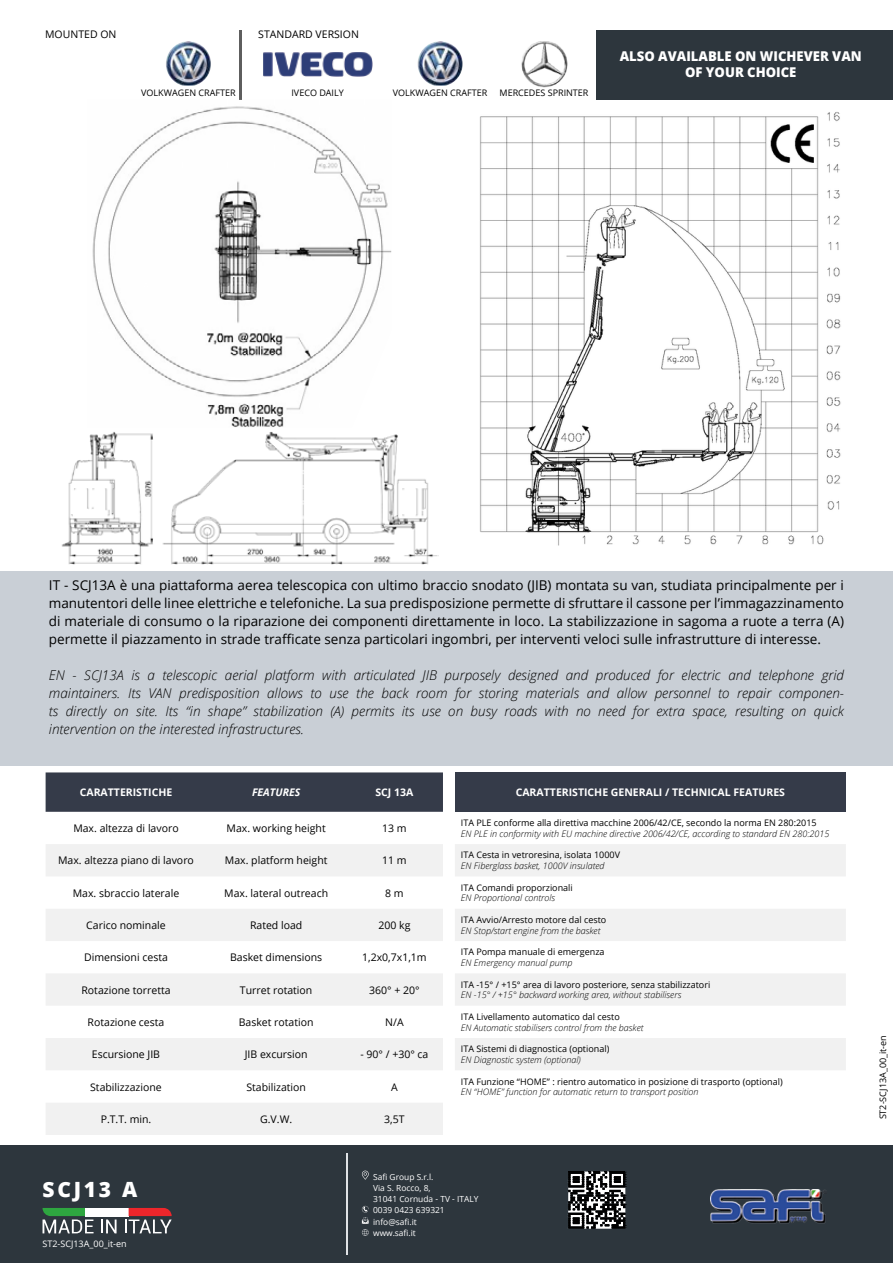
<style>
.page{position:relative;width:893px;height:1263px;background:#fff}
.page>*{position:absolute;margin:0;border:0;box-sizing:border-box;transform-origin:0 0}
.t1{font:800 21px "Open Sans";letter-spacing:.13em;color:#fff}
.t2{font:13.5px/18px "Open Sans";color:#000;text-align:justify}
.t3{font:italic 300 13.5px/18px "Open Sans";color:#000;text-align:justify}
.t4{font:800 13.5px/16.2px "Open Sans";color:#fff;text-align:center}
.t5{font:10.5px "Open Sans";color:#000}
.t6{font:700 10.5px "Open Sans";color:#fff}
.t7{font:italic 700 10.5px "Open Sans";color:#fff}
.t8{font:9px "Open Sans";color:#000}
.t9{font:italic 300 9px "Open Sans";color:#000}
.t10{font:9px "Open Sans";color:#fff}
.t11{font:8.4px/11.2px "Open Sans";color:#fff}
</style>
<div class="page">
<div style="left:596px;top:30px;width:297px;height:69px;background:#2d363d"></div>
<div style="left:46px;top:772px;width:397px;height:40px;background:#353b49"></div>
<svg style="left:46px;top:844px;width:397px;height:291px;fill:#f1f1f1"></svg>
<div style="left:455px;top:772px;width:391px;height:40px;background:#353b49"></div>
<svg style="left:455px;top:844px;width:391px;height:226px;fill:#f1f1f1"></svg>
<div style="left:0;top:571px;width:893px;height:194px;background:#c9cfd6"></div>
<div style="left:0;top:1145px;width:893px;height:118px;background:#2d363d"></div>
<hr style="left:347px;top:1153px;width:1px;height:101px;background:#e0e3e6">
<svg style="left:362px;top:1206px;width:7px;height:30px"></svg>
<svg style="left:362px;top:1170px;width:7px;height:9px"></svg>
<svg style="left:568px;top:1171px;width:57px;height:58px;background:#636464"></svg>
<svg style="left:101px;top:1219px;width:16px;height:14px"></svg>
<svg style="left:43px;top:1208px;width:51px;height:25px"></svg>
<div style="left:86px;top:1208px;width:43px;height:8px;background:#fff"></div>
<svg style="left:125px;top:1208px;width:47px;height:25px"></svg>
<hr style="left:239px;top:30px;width:2px;height:69px;background:#5e5e5e">
<img style="left:263px;top:53px;width:110px;height:24px">
<img style="left:417px;top:41px;width:46px;height:45px">
<img style="left:521px;top:41px;width:47px;height:47px">
<img style="left:710px;top:1189px;width:116px;height:35px">
<img style="left:480px;top:112px;width:361px;height:434px">
<img style="left:92px;top:106px;width:299px;height:321px">
<img style="left:61px;top:431px;width:378px;height:134px">
<img style="left:166px;top:41px;width:45px;height:45px">
<p class="t5" style="left:45px;top:27px;width:73px">MOUNTED ON</p>
<p class="t5" style="left:258px;top:27px;width:102px">STANDARD VERSION</p>
<p class="t8" style="left:141px;top:87px;width:96px">VOLKWAGEN CRAFTER</p>
<p class="t8" style="left:291px;top:87px;width:54px">IVECO DAILY</p>
<p class="t8" style="left:393px;top:87px;width:96px">VOLKWAGEN CRAFTER</p>
<p class="t8" style="left:499px;top:87px;width:90px">MERCEDES SPRINTER</p>
<h2 class="t4" style="left:620px;top:47px;width:244px">ALSO AVAILABLE ON WICHEVER VAN<br>OF YOUR CHOICE</h2>
<p class="t2" style="left:49px;top:575px;width:797px">IT - SCJ13A è una piattaforma aerea telescopica con ultimo braccio snodato (JIB) montata su van, studiata principalmente per i manutentori delle linee elettriche e telefoniche. La sua predisposizione permette di sfruttare il cassone per l’immagazzinamento di materiale di consumo o la riparazione dei componenti direttamente in loco. La stabilizzazione in sagoma a ruote a terra (A) permette il piazzamento in strade trafficate senza particolari ingombri, per interventi veloci sulle infrastrutture di interesse.</p>
<p class="t3" style="left:49px;top:665px;width:797px">EN - SCJ13A is a telescopic aerial platform with articulated JIB purposely designed and produced for electric and telephone grid maintainers. Its VAN predisposition allows to use the back room for storing materials and allow personnel to repair componen&shy;ts directly on site. Its “in shape” stabilization (A) permits its use on busy roads with no need for extra space, resulting on quick intervention on the interested infrastructures.</p>
<p class="t6" style="left:80px;top:785px;width:94px">CARATTERISTICHE</p>
<p class="t7" style="left:252px;top:785px;width:50px">FEATURES</p>
<p class="t6" style="left:375px;top:785px;width:39px">SCJ 13A</p>
<p class="t5" style="left:73px;top:821px;width:107px">Max. altezza di lavoro</p>
<p class="t5" style="left:227px;top:821px;width:101px">Max. working height</p>
<p class="t5" style="left:382px;top:821px;width:26px">13 m</p>
<p class="t5" style="left:58px;top:853px;width:137px">Max. altezza piano di lavoro</p>
<p class="t5" style="left:225px;top:853px;width:104px">Max. platform height</p>
<p class="t5" style="left:382px;top:853px;width:26px">11 m</p>
<p class="t5" style="left:73px;top:885px;width:108px">Max. sbraccio laterale</p>
<p class="t5" style="left:224px;top:885px;width:105px">Max. lateral outreach</p>
<p class="t5" style="left:385px;top:885px;width:20px">8 m</p>
<p class="t5" style="left:86px;top:918px;width:81px">Carico nominale</p>
<p class="t5" style="left:250px;top:918px;width:54px">Rated load</p>
<p class="t5" style="left:378px;top:918px;width:34px">200 kg</p>
<p class="t5" style="left:84px;top:950px;width:85px">Dimensioni cesta</p>
<p class="t5" style="left:230px;top:950px;width:94px">Basket dimensions</p>
<p class="t5" style="left:362px;top:950px;width:66px">1,2x0,7x1,1m</p>
<p class="t5" style="left:81px;top:982px;width:91px">Rotazione torretta</p>
<p class="t5" style="left:240px;top:982px;width:74px">Turret rotation</p>
<p class="t5" style="left:369px;top:982px;width:52px">360° + 20°</p>
<p class="t5" style="left:88px;top:1015px;width:78px">Rotazione cesta</p>
<p class="t5" style="left:239px;top:1015px;width:76px">Basket rotation</p>
<p class="t5" style="left:385px;top:1015px;width:20px">N/A</p>
<p class="t5" style="left:92px;top:1047px;width:70px">Escursione JIB</p>
<p class="t5" style="left:245px;top:1047px;width:64px">JIB excursion</p>
<p class="t5" style="left:360px;top:1047px;width:70px">- 90° / +30° ca</p>
<p class="t5" style="left:90px;top:1079px;width:73px">Stabilizzazione</p>
<p class="t5" style="left:246px;top:1079px;width:61px">Stabilization</p>
<p class="t5" style="left:391px;top:1079px;width:8px">A</p>
<p class="t5" style="left:101px;top:1112px;width:52px">P.T.T. min.</p>
<p class="t5" style="left:260px;top:1112px;width:33px">G.V.W.</p>
<p class="t5" style="left:384px;top:1112px;width:22px">3,5T</p>
<p class="t6" style="left:516px;top:785px;width:271px">CARATTERISTICHE GENERALI / TECHNICAL FEATURES</p>
<p class="t8" style="left:461px;top:816px;width:357px">ITA PLE conforme alla direttiva macchine 2006/42/CE, secondo la norma EN 280:2015</p>
<p class="t9" style="left:461px;top:827px;width:370px">EN PLE in conformity with EU machine directive 2006/42/CE, according to standard EN 280:2015</p>
<p class="t8" style="left:461px;top:849px;width:161px">ITA Cesta in vetroresina, isolata 1000V</p>
<p class="t9" style="left:461px;top:860px;width:145px">EN Fiberglass basket, 1000V insulated</p>
<p class="t8" style="left:461px;top:881px;width:113px">ITA Comandi proporzionali</p>
<p class="t9" style="left:461px;top:892px;width:96px">EN Proportional controls</p>
<p class="t8" style="left:461px;top:913px;width:147px">ITA Avvio/Arresto motore dal cesto</p>
<p class="t9" style="left:461px;top:924px;width:141px">EN Stop/start engine from the basket</p>
<p class="t8" style="left:461px;top:946px;width:145px">ITA Pompa manuale di emergenza</p>
<p class="t9" style="left:461px;top:957px;width:113px">EN Emergency manual pump</p>
<p class="t8" style="left:461px;top:978px;width:251px">ITA -15° / +15° area di lavoro posteriore, senza stabilizzatori</p>
<p class="t9" style="left:461px;top:989px;width:222px">EN -15° / +15° backward working area, without stabilisers</p>
<p class="t8" style="left:461px;top:1010px;width:160px">ITA Livellamento automatico dal cesto</p>
<p class="t9" style="left:461px;top:1021px;width:184px">EN Automatic stabilisers control from the basket</p>
<p class="t8" style="left:461px;top:1043px;width:150px">ITA Sistemi di diagnostica (optional)</p>
<p class="t9" style="left:461px;top:1053px;width:121px">EN Diagnostic system (optional)</p>
<p class="t8" style="left:461px;top:1075px;width:323px">ITA Funzione “HOME” : rientro automatico in posizione di trasporto (optional)</p>
<p class="t9" style="left:461px;top:1086px;width:239px">EN “HOME” function for automatic return to transport position</p>
<h1 class="t1" style="left:43px;top:1173px;width:96px">SCJ13 A</h1>
<p class="t10" style="left:43px;top:1237px;width:86px">ST2-SCJ13A_00_it-en</p>
<p class="t11" style="left:373px;top:1170px;width:107px">Safi Group S.r.l.<br>Via S. Rocco, 8,<br>31041 Cornuda - TV - ITALY<br>0039 0423 639321 info@safi.it<br>www.safi.it</p>
<p class="t8" style="left:877px;top:1119px;width:86px;rotate:-90deg">ST2-SCJ13A_00_it-en</p>
</div>
